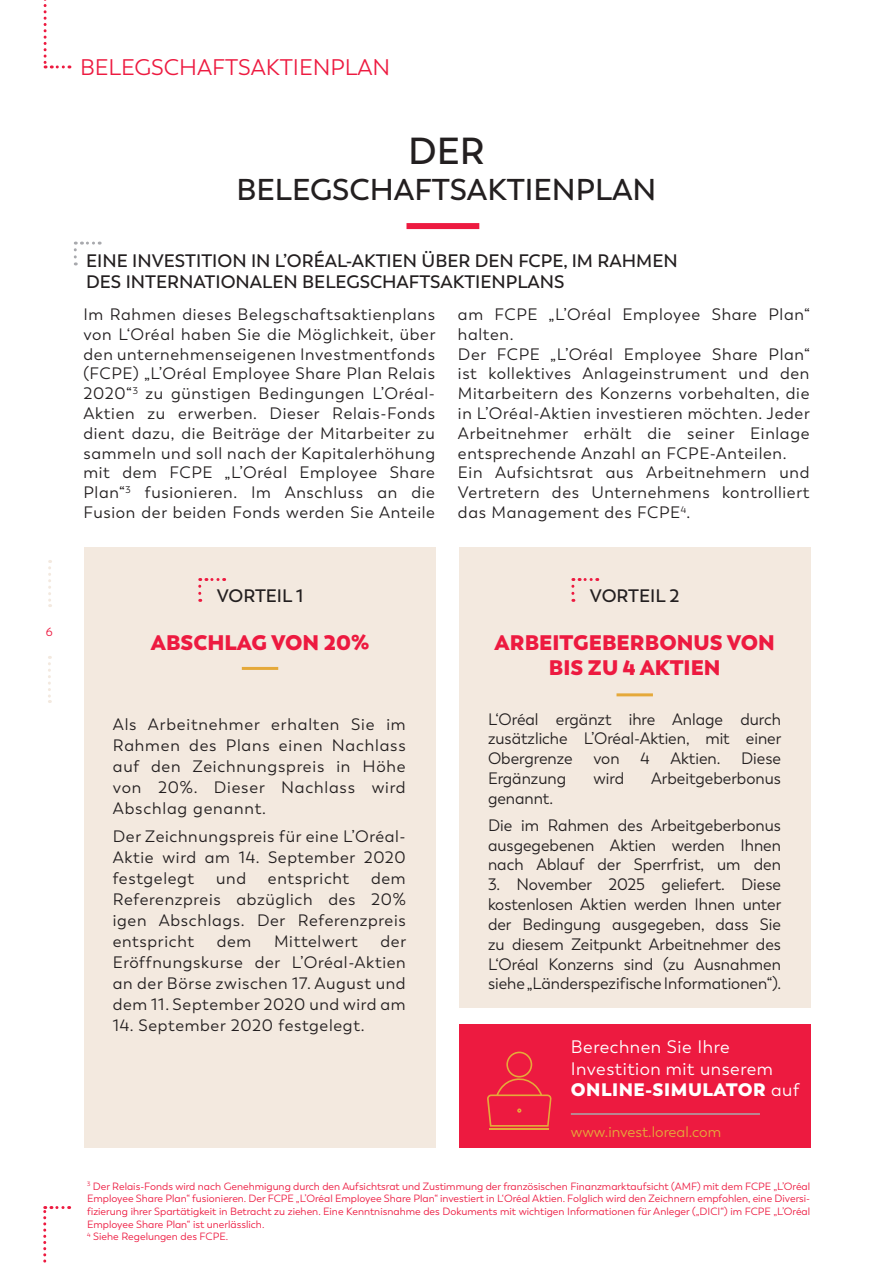
<style>
.page{position:relative;width:893px;height:1263px;background:#fff}
.page>*{position:absolute;margin:0;border:0;box-sizing:border-box;transform-origin:0 0}
.t1{font:600 37.5px "Trenda";color:#231f20}
.t2{font:600 30px "Trenda";color:#231f20}
.t3{font:22.5px "Trenda";color:#ed1a40}
.t4{font:800 21px/25.2px "Trenda";color:#ed1a40;text-align:center}
.t5{font:600 18px/21.6px "Trenda";color:#231f20}
.t6{font:18px/21.6px "Trenda";letter-spacing:.03em;color:#fff}
.t7{font:16.5px/19.8px "Trenda";letter-spacing:.04em;color:#231f20;text-align:justify}
.t8{font:16.5px/27px "Trenda";color:#231f20}
.t9{font:15px "Trenda";color:#e5a93a}
.t10{font:12px "Trenda";color:#ed1a40}
.t11{font:10.5px/12.6px "Trenda";color:#ed1a40}
.s1{font-weight:800}
</style>
<div class="page">
<svg style="left:44px;top:0;width:26px;height:68px"></svg>
<svg style="left:43px;top:1206px;width:27px;height:57px"></svg>
<svg style="left:74px;top:242px;width:26px;height:23px"></svg>
<div style="left:406px;top:223px;width:73px;height:6px;background:#ed1a40"></div>
<div style="left:84px;top:547px;width:352px;height:601px;background:#f3e9df"></div>
<div style="left:459px;top:547px;width:351px;height:461px;background:#f3e9df"></div>
<svg style="left:198px;top:578px;width:27px;height:15px"></svg>
<svg style="left:571px;top:578px;width:27px;height:15px"></svg>
<hr style="left:616px;top:693px;width:37px;height:3px;background:#e5a93a">
<hr style="left:242px;top:667px;width:36px;height:3px;background:#e5a93a">
<svg style="left:48px;top:560px;width:3px;height:47px"></svg>
<svg style="left:48px;top:656px;width:3px;height:47px"></svg>
<div style="left:459px;top:1024px;width:351px;height:124px;background:#ed1a40"></div>
<hr style="left:571px;top:1113px;width:189px;height:2px;background:#a8a9ad">
<hr style="left:489px;top:1128px;width:60px;height:2px;background:#e5a93a">
<svg style="left:487px;top:1051px;width:65px;height:76px"></svg>
<p class="t10" style="left:46px;top:625px;width:8px">6</p>
<h3 class="t3" style="left:80px;top:54px;width:312px">BELEGSCHAFTSAKTIENPLAN</h3>
<h1 class="t1" style="left:408px;top:129px;width:78px">DER</h1>
<h2 class="t2" style="left:236px;top:172px;width:422px">BELEGSCHAFTSAKTIENPLAN</h2>
<p class="t5" style="left:86px;top:250px;width:593px">EINE INVESTITION IN L’ORÉAL-AKTIEN ÜBER DEN FCPE, IM RAHMEN<br>DES INTERNATIONALEN BELEGSCHAFTSAKTIENPLANS</p>
<p class="t7" style="left:83px;top:305px;width:353px">Im Rahmen dieses Belegschaftsaktienplans von L‘Oréal haben Sie die Möglichkeit, über den unternehmenseigenen Investmentfonds (FCPE) „L’Oréal Employee Share Plan Relais 2020“<sup>3</sup> zu günstigen Bedingungen L’Oréal-Aktien zu erwerben. Dieser Relais-Fonds dient dazu, die Beiträge der Mitarbeiter zu sammeln und soll nach der Kapitalerhöhung mit dem FCPE „L’Oréal Employee Share Plan“<sup>3</sup> fusionieren. Im Anschluss an die Fusion der beiden Fonds werden Sie Anteile</p>
<p class="t7" style="left:458px;top:305px;width:354px;text-align:left">am FCPE „L’Oréal Employee Share Plan“ halten.<br>Der FCPE „L’Oréal Employee Share Plan“ ist kollektives Anlageinstrument und den Mitarbeitern des Konzerns vorbehalten, die in L’Oréal-Aktien investieren möchten. Jeder Arbeitnehmer erhält die seiner Einlage entsprechende Anzahl an FCPE-Anteilen.<br>Ein Aufsichtsrat aus Arbeitnehmern und Vertretern des Unternehmens kontrolliert das Management des FCPE<sup>4</sup>.</p>
<p class="t5" style="left:217px;top:585px;width:88px">VORTEIL 1</p>
<p class="t5" style="left:590px;top:585px;width:91px">VORTEIL 2</p>
<p class="t4" style="left:151px;top:630px;width:220px">ABSCHLAG VON 20%</p>
<p class="t4" style="left:495px;top:630px;width:282px">ARBEITGEBERBONUS VON<br>BIS ZU 4 AKTIEN</p>
<p class="t7" style="left:113px;top:714px;width:294px;line-height:21px">Als Arbeitnehmer erhalten Sie im Rahmen des Plans einen Nachlass auf den Zeichnungspreis in Höhe von 20%. Dieser Nachlass wird Abschlag genannt.</p>
<p class="t7" style="left:113px;top:826px;width:294px;line-height:21px">Der Zeichnungspreis für eine L’Oréal-Aktie wird am 14. September 2020 festgelegt</p>
<p class="t7" style="left:113px;top:868px;width:294px;line-height:21px;text-indent:258px">dem Referenzpreis abzüglich des 20% igen Abschlags. Der Referenzpreis entspricht</p>
<p class="t7" style="left:216px;top:869px;width:31px">und</p>
<p class="t7" style="left:268px;top:869px;width:83px">entspricht</p>
<p class="t7" style="left:113px;top:931px;width:295px;line-height:21px;text-indent:268px">der Eröffnungskurse der L’Oréal-Aktien an der Börse zwischen 17. August und dem 11. September 2020 und wird am</p>
<p class="t7" style="left:113px;top:1016px;width:253px">14. September 2020 festgelegt.</p>
<p class="t7" style="left:217px;top:932px;width:36px">dem</p>
<p class="t7" style="left:274px;top:932px;width:85px">Mittelwert</p>
<p class="t7" style="left:488px;top:709px;width:295px">L‘Oréal ergänzt ihre Anlage durch zusätzliche L’Oréal-Aktien, mit einer Obergrenze</p>
<p class="t7" style="left:593px;top:749px;width:28px">von</p>
<p class="t8" style="left:641px;top:745px;width:142px">4 Aktien. Diese</p>
<p class="t8" style="left:488px;top:765px;width:80px">Ergänzung</p>
<p class="t7" style="left:594px;top:769px;width:32px">wird</p>
<p class="t8" style="left:651px;top:765px;width:131px">Arbeitgeberbonus</p>
<p class="t8" style="left:488px;top:785px;width:294px">genannt.<br>Die im Rahmen des Arbeitgeberbonus</p>
<p class="t8" style="left:488px;top:835px;width:294px;line-height:19.8px">ausgegebenen Aktien werden Ihnen nach Ablauf der Sperrfrist, um den</p>
<p class="t7" style="left:488px;top:875px;width:295px">3. November 2025 geliefert. Diese kostenlosen Aktien werden Ihnen unter der Bedingung ausgegeben, dass Sie zu diesem Zeitpunkt Arbeitnehmer des L‘Oréal Konzerns sind (zu Ausnahmen siehe „Länderspezifische Informationen“).</p>
<p class="t6" style="left:571px;top:1036px;width:230px">Berechnen Sie Ihre<br>Investition mit unserem<br><span class="s1">ONLINE-SIMULATOR</span> auf</p>
<p class="t9" style="left:571px;top:1123px;width:152px">www.invest.loreal.com</p>
<p class="t11" style="left:87px;top:1180px;width:724px"><sup>3</sup> Der Relais-Fonds wird nach Genehmigung durch den Aufsichtsrat und Zustimmung der französischen Finanzmarktaufsicht (AMF) mit dem FCPE „L’Oréal Employee Share Plan“ fusionieren. Der FCPE „L’Oréal Employee Share Plan“ investiert in L‘Oréal Aktien. Folglich wird den Zeichnern empfohlen, eine Diversi&shy;fizierung ihrer Spartätigkeit in Betracht zu ziehen. Eine Kenntnisnahme des Dokuments mit wichtigen Informationen für Anleger („DICI“) im FCPE „L’Oréal Employee Share Plan“ ist unerlässlich.<br><sup>4</sup> Siehe Regelungen des FCPE.</p>
</div>
